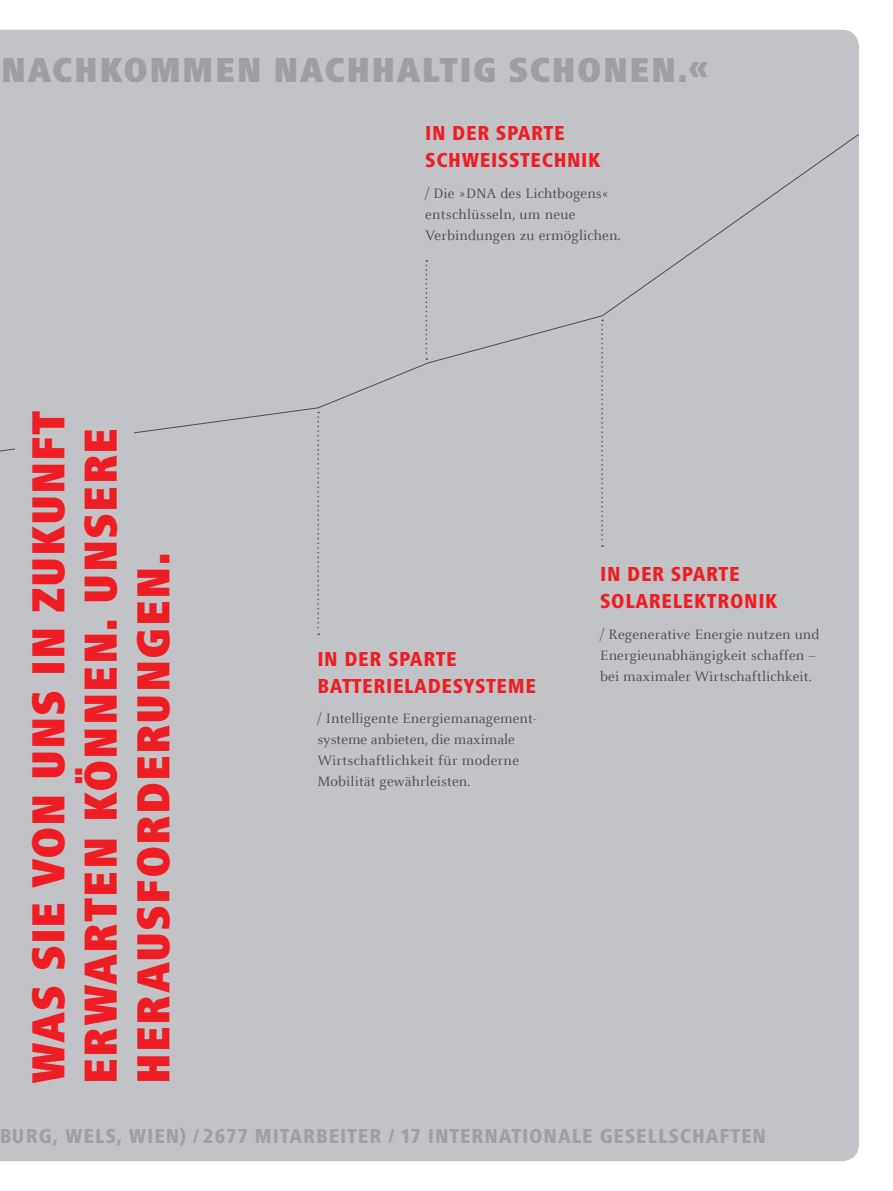
<style>
.page{position:relative;width:893px;height:1191px;background:#fff}
.page>*{position:absolute;margin:0;border:0;box-sizing:border-box;transform-origin:0 0}
.t1{font:900 condensed 48px/52.5px "Frutiger Next LTW1 G";letter-spacing:.02em;color:#ee1d23}
.t2{font:900 condensed 36px "Frutiger Next LTW1 G";letter-spacing:.03em;color:#9d9fa2}
.t3{font:800 condensed 21px/27px "Frutiger Next LTW1 G";letter-spacing:.03em;color:#ee1d23}
.t4{font:800 condensed 21px "Frutiger Next LTW1 G";letter-spacing:.04em;color:#9d9fa2}
.t5{font:15px/21px "Celeste Offc Pro";letter-spacing:.01em;color:#4b4c4d}
</style>
<div class="page">
<div style="left:0;top:30px;width:859px;height:1131px;background:#c2c3c6"></div>
<div style="left:0;top:133px;width:859px;height:969px;background:#c2c3c6"></div>
<svg style="left:317px;top:412px;width:2px;height:223px"></svg>
<svg style="left:601px;top:319px;width:2px;height:228px"></svg>
<svg style="left:426px;top:260px;width:1px;height:100px"></svg>
<div style="left:15px;top:407px;width:119px;height:49px;background:#c2c3c6"></div>
<h2 class="t2" style="left:1px;top:50px;width:708px">NACHKOMMEN NACHHALTIG SCHONEN.«</h2>
<h1 class="t1" style="left:22px;top:1084px;width:675px;rotate:-90deg">WAS SIE VON UNS IN ZUKUNFT<br>ERWARTEN KÖNNEN. UNSERE<br>HERAUSFORDERUNGEN.</h1>
<h3 class="t3" style="left:425px;top:119px;width:177px">IN DER SPARTE<br>SCHWEISSTECHNIK</h3>
<p class="t5" style="left:425px;top:182px;width:197px">/ Die »DNA des Lichtbogens« entschlüsseln, um neue<br>Verbindungen zu ermöglichen.</p>
<h3 class="t3" style="left:317px;top:645px;width:220px">IN DER SPARTE<br>BATTERIELADESYSTEME</h3>
<p class="t5" style="left:317px;top:707px;width:221px">/ Intelligente Energiemanagement&shy;systeme anbieten, die maximale<br>Wirtschaftlichkeit für moderne<br>Mobilität gewährleisten.</p>
<h3 class="t3" style="left:600px;top:560px;width:179px">IN DER SPARTE<br>SOLARELEKTRONIK</h3>
<p class="t5" style="left:600px;top:623px;width:221px">/ Regenerative Energie nutzen und<br>Energieunabhängigkeit schaffen – bei maximaler Wirtschaftlichkeit.</p>
<h3 class="t4" style="left:-1px;top:1123px;width:768px">BURG, WELS, WIEN) / 2677 MITARBEITER / 17 INTERNATIONALE GESELLSCHAFTEN</h3>
</div>
